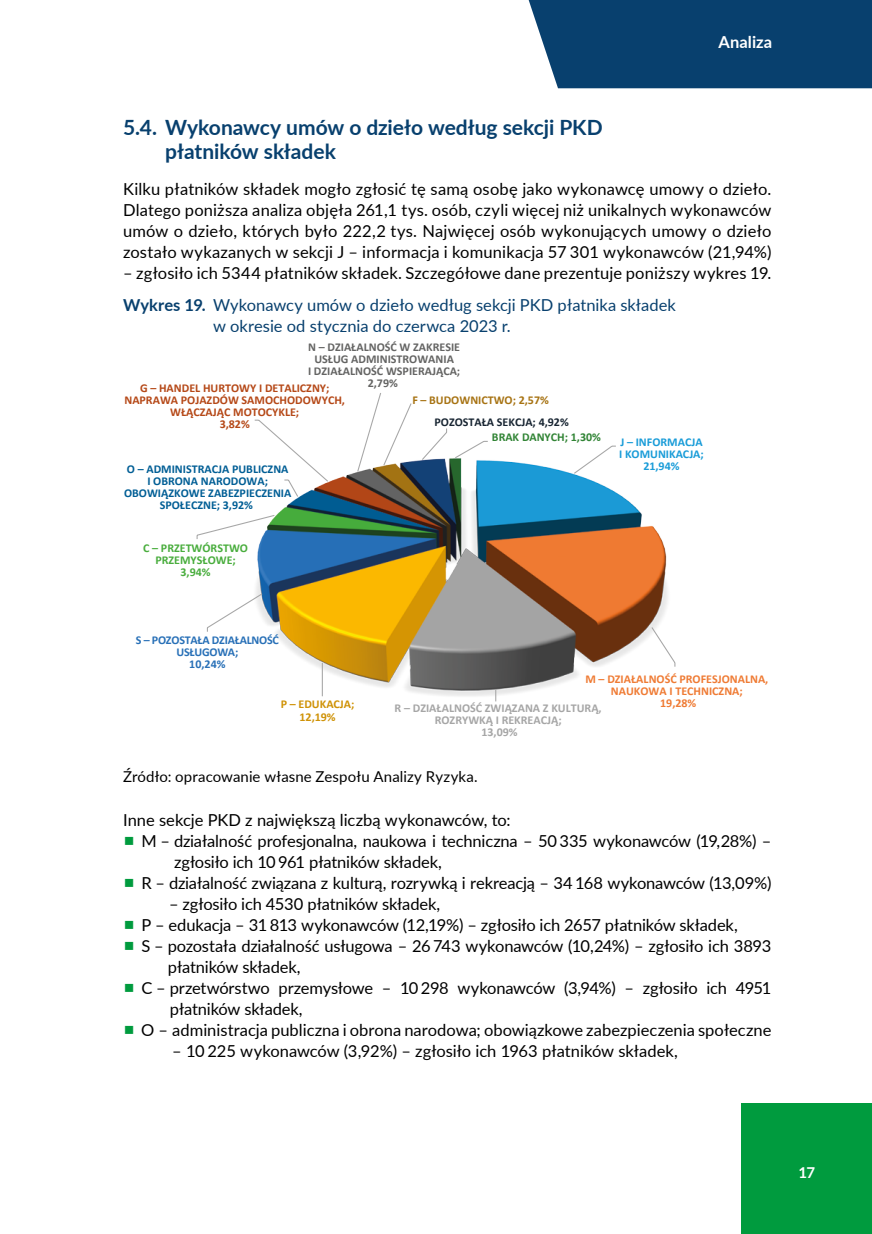
<style>
.page{position:relative;width:872px;height:1234px;background:#fff}
.page>*{position:absolute;margin:0;border:0;box-sizing:border-box;transform-origin:0 0}
.Nagłówek_3{font:700 21px/24px "Lato";color:#08406e}
.tekst_podst__z_ods{font:16.5px/21px "Lato";letter-spacing:-.005em;color:#000}
.Wykres_tytuł{font:16.5px/21px "Lato";color:#08406e}
.tekst_podst__bez_ods{font:16.5px "Lato";color:#000}
.t1{font:700 16.5px "Lato";letter-spacing:.005em;color:#fff}
.Źródło_pod_wykresem{font:15px "Lato";letter-spacing:.005em;color:#000}
.t2{font:700 15px "Lato";color:#fff}
.t3{font:700 12px/12px "Calibri";color:#005e95;text-align:center}
.t4{font:700 12px/12px "Calibri";color:#b54817;text-align:center}
.t5{font:700 12px/12px "Calibri";color:#646463;text-align:center}
.t6{font:700 12px/12px "Calibri";color:#a6a6a6;text-align:center}
.t7{font:700 12px/12px "Calibri";color:#ef7b34;text-align:center}
.t8{font:700 12px/22.8px "Calibri";color:#182532}
.t9{font:700 12px/12px "Calibri";letter-spacing:-.02em;color:#2870b7;text-align:center}
.t10{font:700 12px/12px "Calibri";color:#49ad3d;text-align:center}
.t11{font:700 12px/12px "Calibri";color:#199cd8;text-align:center}
.t12{font:700 12px/12px "Calibri";color:#cf9206;text-align:center}
.t13{font:700 12px "Calibri";color:#318435}
.s1{font-weight:700}
.s2{color:#a77313}
.s3{font-size:30px;color:#009b3e}
</style>
<div class="page">
<div style="left:741px;top:1103px;width:131px;height:130px;background:#009b3e"></div>
<div style="left:528px;top:0;width:344px;height:88px;background:#08406e"></div>
<svg style="left:196px;top:393px;width:480px;height:309px"></svg>
<p class="t1" style="left:718px;top:30px;width:55px">Analiza</p>
<h3 class="Nagłówek_3" style="left:165px;top:114px;width:439px;text-indent:-42px">5.4. Wykonawcy umów o dzieło według sekcji PKD płatników składek</h3>
<p class="tekst_podst__z_ods" style="left:123px;top:178px;width:650px;text-align:justify">Kilku płatników składek mogło zgłosić tę samą osobę jako wykonawcę umowy o dzieło.<br>Dlatego poniższa analiza objęła 261,1 tys. osób, czyli więcej niż unikalnych wykonawców umów o dzieło, których było 222,2 tys. Najwięcej osób wykonujących umowy o dzieło zostało wykazanych w sekcji J – informacja i komunikacja 57 301 wykonawców (21,94%)</p>
<p class="tekst_podst__z_ods" style="left:123px;top:262px;width:650px">– zgłosiło ich 5344 płatników składek. Szczegółowe dane prezentuje poniższy wykres 19.</p>
<p class="Wykres_tytuł" style="left:213px;top:293px;width:464px;text-indent:-90px"><span class="s1">Wykres 19.</span> Wykonawcy umów o dzieło według sekcji PKD płatnika składek w okresie od stycznia do czerwca 2023 r.</p>
<p class="t5" style="left:308px;top:341px;width:154px">N – DZIAŁALNOŚĆ W ZAKRESIE<br>USŁUG ADMINISTROWANIA<br>I DZIAŁALNOŚĆ WSPIERAJĄCA;<br>2,79%</p>
<p class="t8" style="left:434px;top:388px;width:136px;text-indent:-22px"><span class="s2">F – BUDOWNICTWO; 2,57%<br></span>POZOSTAŁA SEKCJA; 4,92%</p>
<p class="t13" style="left:492px;top:429px;width:110px">BRAK DANYCH; 1,30%</p>
<p class="t11" style="left:619px;top:436px;width:86px">J – INFORMACJA<br>I KOMUNIKACJA;<br>21,94%</p>
<p class="t4" style="left:124px;top:381px;width:222px">G – HANDEL HURTOWY I DETALICZNY;<br>NAPRAWA POJAZDÓW SAMOCHODOWYCH,<br>WŁĄCZAJĄC MOTOCYKLE;<br>3,82%</p>
<p class="t3" style="left:124px;top:463px;width:169px">O – ADMINISTRACJA PUBLICZNA<br>I OBRONA NARODOWA;<br>OBOWIĄZKOWE ZABEZPIECZENIA<br>SPOŁECZNE; 3,92%</p>
<p class="t10" style="left:143px;top:541px;width:106px">C – PRZETWÓRSTWO<br>PRZEMYSŁOWE;<br>3,94%</p>
<p class="t9" style="left:136px;top:634px;width:145px">S – POZOSTAŁA DZIAŁALNOŚĆ<br>USŁUGOWA;<br>10,24%</p>
<p class="t12" style="left:281px;top:698px;width:75px">P – EDUKACJA;<br>12,19%</p>
<p class="t7" style="left:585px;top:672px;width:184px">M – DZIAŁALNOŚĆ PROFESJONALNA,<br>NAUKOWA I TECHNICZNA;<br>19,28%</p>
<p class="t6" style="left:394px;top:701px;width:209px">R – DZIAŁALNOŚĆ ZWIĄZANA Z KULTURĄ,<br>ROZRYWKĄ I REKREACJĄ;<br>13,09%</p>
<p class="Źródło_pod_wykresem" style="left:123px;top:765px;width:356px">Źródło: opracowanie własne Zespołu Analizy Ryzyka.</p>
<p class="tekst_podst__bez_ods" style="left:123px;top:807px;width:389px">Inne sekcje PKD z największą liczbą wykonawców, to:</p>
<p class="tekst_podst__z_ods" style="left:174px;top:829px;width:599px;text-indent:-51px"><span class="s3">▪</span> M – działalność profesjonalna, naukowa i techniczna – 50 335 wykonawców (19,28%) – zgłosiło ich 10 961 płatników składek,</p>
<p class="tekst_podst__z_ods" style="left:123px;top:871px;width:650px"><span class="s3">▪</span> R – działalność związana z kulturą, rozrywką i rekreacją – 34 168 wykonawców (13,09%)</p>
<p class="tekst_podst__z_ods" style="left:169px;top:892px;width:273px">– zgłosiło ich 4530 płatników składek,</p>
<p class="tekst_podst__z_ods" style="left:123px;top:913px;width:616px"><span class="s3">▪</span> P – edukacja – 31 813 wykonawców (12,19%) – zgłosiło ich 2657 płatników składek,</p>
<p class="tekst_podst__z_ods" style="left:168px;top:934px;width:605px;text-indent:-45px"><span class="s3">▪</span> S – pozostała działalność usługowa – 26 743 wykonawców (10,24%) – zgłosiło ich 3893 płatników składek,</p>
<p class="tekst_podst__z_ods" style="left:170px;top:976px;width:603px;text-indent:-47px"><span class="s3">▪</span> C – przetwórstwo przemysłowe – 10 298 wykonawców (3,94%) – zgłosiło ich 4951 płatników składek,</p>
<p class="tekst_podst__z_ods" style="left:123px;top:1018px;width:650px"><span class="s3">▪</span> O – administracja publiczna i obrona narodowa; obowiązkowe zabezpieczenia społeczne</p>
<p class="tekst_podst__z_ods" style="left:172px;top:1039px;width:507px">– 10 225 wykonawców (3,92%) – zgłosiło ich 1963 płatników składek,</p>
<p class="t2" style="left:798px;top:1160px;width:18px">17</p>
</div>
